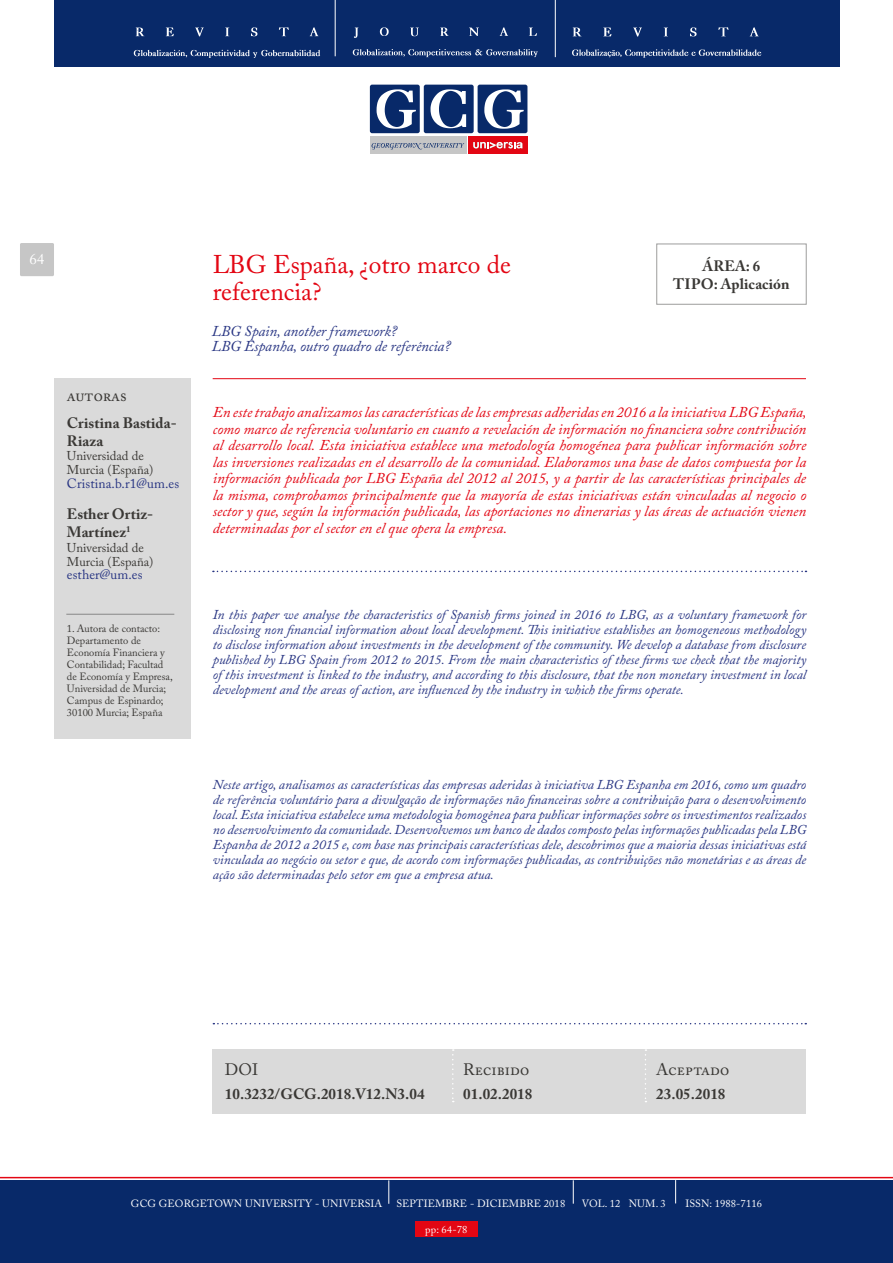
<style>
.page{position:relative;width:893px;height:1263px;background:#fff}
.page>*{position:absolute;margin:0;border:0;box-sizing:border-box;transform-origin:0 0}
.t1{font:25.5px/27px "Adobe Caslon Pro";color:#e30613}
.t2{font:16.5px "Adobe Caslon Pro";letter-spacing:.005em;color:#3a3835}
.t3{font:italic 15px/16.5px "Adobe Caslon Pro";color:#e30613;text-align:justify}
.t4{font:700 15px/18px "Adobe Caslon Pro";letter-spacing:.005em;color:#3a3835}
.t5{font:italic 15px/15.8px "Adobe Caslon Pro";letter-spacing:-.005em;color:#283583}
.t6{font:15px "Adobe Caslon Pro";color:#fff}
.t7{font:italic 13.5px/15px "Adobe Caslon Pro";color:#283583;text-align:justify}
.t8{font:13.5px "Adobe Caslon Pro";color:#283583}
.t9{font:12.75px/14.2px "Adobe Caslon Pro";color:#3a3835}
.t10{font:10.5px/12px "Adobe Caslon Pro";color:#3a3835}
.t11{font:10.5px "Adobe Caslon Pro";letter-spacing:.01em;color:#fff}
</style>
<div class="page">
<hr style="left:213px;top:378px;width:593px;height:1px;background:#e30613">
<svg style="left:213px;top:1023px;width:593px;height:1px"></svg>
<div style="left:0;top:1180px;width:893px;height:83px;background:#082969"></div>
<svg style="left:0;top:1177px;width:893px;height:27px"></svg>
<div style="left:415px;top:1221px;width:63px;height:16px;background:#e30613"></div>
<div style="left:370px;top:85px;width:50px;height:48px;background:#082969;border-radius:2px"></div>
<div style="left:424px;top:85px;width:50px;height:48px;background:#082969;border-radius:2px"></div>
<div style="left:478px;top:85px;width:49px;height:48px;background:#082969;border-radius:2px"></div>
<div style="left:468px;top:136px;width:60px;height:18px;background:#e30613"></div>
<svg style="left:473px;top:142px;width:50px;height:6px"></svg>
<div style="left:370px;top:136px;width:96px;height:18px;background:#c6c6c6"></div>
<svg style="left:372px;top:143px;width:92px;height:7px"></svg>
<svg style="left:377px;top:89px;width:39px;height:40px"></svg>
<svg style="left:430px;top:89px;width:36px;height:39px"></svg>
<svg style="left:484px;top:89px;width:40px;height:40px"></svg>
<div style="left:54px;top:0;width:785px;height:67px;background:#082969"></div>
<svg style="left:136px;top:28px;width:8px;height:8px"></svg>
<svg style="left:166px;top:28px;width:8px;height:8px"></svg>
<svg style="left:195px;top:28px;width:9px;height:8px"></svg>
<svg style="left:225px;top:28px;width:4px;height:8px"></svg>
<svg style="left:251px;top:27px;width:6px;height:9px"></svg>
<svg style="left:279px;top:27px;width:10px;height:9px"></svg>
<svg style="left:310px;top:27px;width:8px;height:9px"></svg>
<svg style="left:134px;top:50px;width:186px;height:8px"></svg>
<svg style="left:353px;top:49px;width:185px;height:8px"></svg>
<svg style="left:354px;top:28px;width:4px;height:10px"></svg>
<svg style="left:380px;top:27px;width:9px;height:9px"></svg>
<svg style="left:411px;top:28px;width:7px;height:8px"></svg>
<svg style="left:440px;top:28px;width:9px;height:8px"></svg>
<svg style="left:469px;top:28px;width:9px;height:8px"></svg>
<svg style="left:500px;top:27px;width:8px;height:9px"></svg>
<svg style="left:529px;top:28px;width:8px;height:8px"></svg>
<svg style="left:573px;top:28px;width:8px;height:8px"></svg>
<svg style="left:604px;top:28px;width:7px;height:8px"></svg>
<svg style="left:633px;top:28px;width:9px;height:9px"></svg>
<svg style="left:664px;top:28px;width:3px;height:8px"></svg>
<svg style="left:690px;top:27px;width:7px;height:9px"></svg>
<svg style="left:718px;top:27px;width:10px;height:9px"></svg>
<svg style="left:750px;top:27px;width:9px;height:9px"></svg>
<svg style="left:572px;top:49px;width:189px;height:9px"></svg>
<hr style="left:335px;top:0;width:1px;height:56px;background:#fff">
<hr style="left:555px;top:0;width:1px;height:57px;background:#fff">
<div style="left:20px;top:243px;width:34px;height:33px;background:#c6c6c6;border-radius:2px"></div>
<div style="left:54px;top:378px;width:137px;height:361px;background:#dadada"></div>
<hr style="left:66px;top:614px;width:108px;height:1px;background:#878787">
<div style="left:657px;top:244px;width:149px;height:60px;border:1px solid #9d9d9c"></div>
<svg style="left:213px;top:571px;width:593px;height:1px"></svg>
<div style="left:212px;top:1049px;width:594px;height:65px;background:#dadada"></div>
<svg style="left:452px;top:1049px;width:2px;height:53px"></svg>
<svg style="left:645px;top:1049px;width:2px;height:53px"></svg>
<p class="t6" style="left:29px;top:250px;width:16px">64</p>
<p class="t2" style="left:67px;top:385px;width:61px">autoras</p>
<p class="t4" style="left:67px;top:414px;width:111px">Cristina Bastida-<br>Riaza</p>
<p class="t9" style="left:67px;top:449px;width:88px">Universidad de<br>Murcia (España)</p>
<p class="t8" style="left:67px;top:475px;width:114px">Cristina.b.r1@um.es</p>
<p class="t4" style="left:67px;top:505px;width:88px">Esther Ortiz-<br>Martínez<sup>1</sup></p>
<p class="t9" style="left:67px;top:540px;width:88px">Universidad de<br>Murcia (España)</p>
<p class="t8" style="left:67px;top:567px;width:77px">esther@um.es</p>
<p class="t10" style="left:67px;top:622px;width:107px">1. Autora de contacto:<br>Departamento de<br>Economía Financiera y<br>Contabilidad; Facultad de Economía y Empresa,<br>Universidad de Murcia;<br>Campus de Espinardo;<br>30100 Murcia; España</p>
<h1 class="t1" style="left:213px;top:251px;width:300px">LBG España, ¿otro marco de referencia?</h1>
<p class="t5" style="left:212px;top:323px;width:240px">LBG Spain, another framework?<br>LBG Espanha, outro quadro de referência?</p>
<p class="t4" style="left:673px;top:256px;width:118px;text-align:center">ÁREA: 6<br>TIPO: Aplicación</p>
<p class="t3" style="left:213px;top:404px;width:595px">En este trabajo analizamos las características de las empresas adheridas en 2016 a la iniciativa LBG España, como marco de referencia voluntario en cuanto a revelación de información no financiera sobre contribución al desarrollo local. Esta iniciativa establece una metodología homogénea para publicar información sobre las inversiones realizadas en el desarrollo de la comunidad. Elaboramos una base de datos compuesta por la información publicada por LBG España del 2012 al 2015, y a partir de las características principales de la misma, comprobamos principalmente que la mayoría de estas iniciativas están vinculadas al negocio o sector y que, según la información publicada, las aportaciones no dinerarias y las áreas de actuación vienen determinadas por el sector en el que opera la empresa.</p>
<p class="t7" style="left:213px;top:607px;width:595px">In this paper we analyse the characteristics of Spanish firms joined in 2016 to LBG, as a voluntary framework for disclosing non financial information about local development. This initiative establishes an homogeneous methodology to disclose information about investments in the development of the community. We develop a database from disclosure published by LBG Spain from 2012 to 2015. From the main characteristics of these firms we check that the majority of this investment is linked to the industry, and according to this disclosure, that the non monetary investment in local development and the areas of action, are influenced by the industry in which the firms operate.</p>
<p class="t7" style="left:213px;top:777px;width:595px">Neste artigo, analisamos as características das empresas aderidas à iniciativa LBG Espanha em 2016, como um quadro de referência voluntário para a divulgação de informações não financeiras sobre a contribuição para o desenvolvimento local. Esta iniciativa estabelece uma metodologia homogênea para publicar informações sobre os investimentos realizados no desenvolvimento da comunidade. Desenvolvemos um banco de dados composto pelas informações publicadas pela LBG Espanha de 2012 a 2015 e, com base nas principais características dele, descobrimos que a maioria dessas iniciativas está vinculada ao negócio ou setor e que, de acordo com informações publicadas, as contribuições não monetárias e as áreas de ação são determinadas pelo setor em que a empresa atua.</p>
<p class="t2" style="left:463px;top:1060px;width:68px">Recibido</p>
<p class="t2" style="left:656px;top:1060px;width:74px">Aceptado</p>
<p class="t2" style="left:225px;top:1060px;width:35px">DOI</p>
<p class="t4" style="left:225px;top:1084px;width:201px">10.3232/GCG.2018.V12.N3.04</p>
<p class="t4" style="left:463px;top:1084px;width:71px">01.02.2018</p>
<p class="t4" style="left:656px;top:1084px;width:71px">23.05.2018</p>
<p class="t11" style="left:131px;top:1197px;width:253px">GCG GEORGETOWN UNIVERSITY - UNIVERSIA</p>
<p class="t11" style="left:396px;top:1197px;width:170px">SEPTIEMBRE - DICIEMBRE 2018</p>
<p class="t11" style="left:582px;top:1197px;width:85px">VOL. 12 NUM. 3</p>
<p class="t11" style="left:685px;top:1197px;width:78px">ISSN: 1988-7116</p>
<p class="t11" style="left:425px;top:1223px;width:43px">pp: 64-78</p>
</div>
